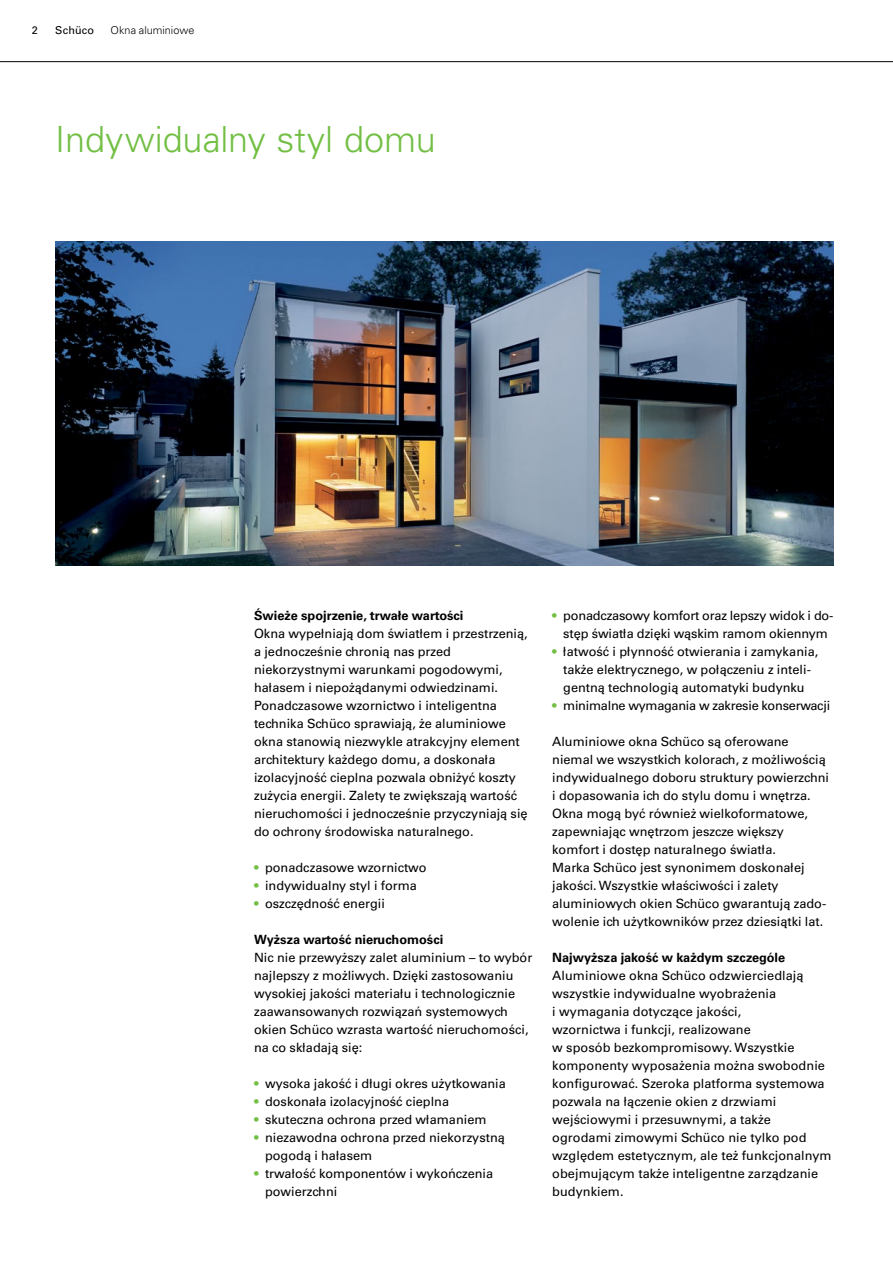
<style>
.page{position:relative;width:893px;height:1263px;background:#fff}
.page>*{position:absolute;margin:0;border:0;box-sizing:border-box;transform-origin:0 0}
.t1{font:300 36px "Univers LT Pl";color:#72bf44}
.t2{font:12.75px/18px "Univers LT Pl";color:#000}
.t3{font:700 12.75px "Univers LT Pl";color:#000}
.t4{font:12.75px "Univers LT Pl";letter-spacing:-.02em;color:#000}
.t5{font:300 10.8px "Univers LT Pl";color:#000}
.t6{font:10.8px "Univers LT Pl";letter-spacing:.015em;color:#000}
.s1{color:#72bf44}
</style>
<div class="page">
<hr style="left:0;top:61px;width:893px;height:1px;background:#000">
<img style="left:55px;top:242px;width:778px;height:324px">
<p class="t6" style="left:32px;top:24px;width:8px">2</p>
<p class="t6" style="left:55px;top:24px;width:40px">Schüco</p>
<p class="t5" style="left:111px;top:24px;width:85px">Okna aluminiowe</p>
<h1 class="t1" style="left:55px;top:117px;width:382px">Indywidualny styl domu</h1>
<p class="t3" style="left:254px;top:608px;width:211px">Świeże spojrzenie, trwałe wartości</p>
<p class="t2" style="left:254px;top:624px;width:275px">Okna wypełniają dom światłem i przestrzenią, a jednocześnie chronią nas przed niekorzystnymi warunkami pogodowymi, hałasem i niepożądanymi odwiedzinami.<br>Ponadczasowe wzornictwo i inteligentna technika Schüco sprawiają, że aluminiowe okna stanowią niezwykle atrakcyjny element architektury każdego domu, a doskonała izolacyjność cieplna pozwala obniżyć koszty zużycia energii. Zalety te zwiększają wartość nieruchomości i jednocześnie przyczyniają się do ochrony środowiska naturalnego.</p>
<p class="t2" style="left:254px;top:858px;width:174px"><span class="s1">•</span> ponadczasowe wzornictwo</p>
<p class="t2" style="left:254px;top:876px;width:164px"><span class="s1">•</span> indywidualny styl i forma</p>
<p class="t2" style="left:254px;top:894px;width:132px"><span class="s1">•</span> oszczędność energii</p>
<p class="t3" style="left:254px;top:932px;width:191px">Wyższa wartość nieruchomości</p>
<p class="t2" style="left:254px;top:948px;width:280px">Nic nie przewyższy zalet aluminium – to wybór najlepszy z możliwych. Dzięki zastosowaniu wysokiej jakości materiału i technologicznie zaawansowanych rozwiązań systemowych okien Schüco wzrasta wartość nieruchomości, na co składają się:</p>
<p class="t2" style="left:254px;top:1074px;width:253px"><span class="s1">•</span> wysoka jakość i długi okres użytkowania</p>
<p class="t2" style="left:254px;top:1092px;width:197px"><span class="s1">•</span> doskonała izolacyjność cieplna</p>
<p class="t2" style="left:254px;top:1110px;width:234px"><span class="s1">•</span> skuteczna ochrona przed włamaniem</p>
<p class="t2" style="left:265px;top:1128px;width:241px;text-indent:-11px"><span class="s1">•</span> niezawodna ochrona przed niekorzystną pogodą i hałasem</p>
<p class="t2" style="left:265px;top:1164px;width:230px;text-indent:-11px"><span class="s1">•</span> trwałość komponentów i wykończenia powierzchni</p>
<p class="t2" style="left:552px;top:606px;width:283px;text-align:center"><span class="s1">•</span> ponadczasowy komfort oraz lepszy widok i do&shy;stęp światła dzięki wąskim ramom okiennym</p>
<p class="t2" style="left:552px;top:642px;width:268px;text-align:center"><span class="s1">•</span> łatwość i płynność otwierania i zamykania, także elektrycznego, w połączeniu z inteli&shy;gentną technologią automatyki budynku</p>
<p class="t4" style="left:552px;top:698px;width:280px"><span class="s1">•</span> minimalne wymagania w zakresie konserwacji</p>
<p class="t2" style="left:552px;top:732px;width:278px">Aluminiowe okna Schüco są oferowane niemal we wszystkich kolorach, z możliwością indywidualnego doboru struktury powierzchni i dopasowania ich do stylu domu i wnętrza.<br>Okna mogą być również wielkoformatowe, zapewniając wnętrzom jeszcze większy komfort i dostęp naturalnego światła.<br>Marka Schüco jest synonimem doskonałej jakości. Wszystkie właściwości i zalety aluminiowych okien Schüco gwarantują zado&shy;wolenie ich użytkowników przez dziesiątki lat.</p>
<p class="t3" style="left:552px;top:950px;width:234px">Najwyższa jakość w każdym szczególe</p>
<p class="t2" style="left:552px;top:966px;width:281px">Aluminiowe okna Schüco odzwierciedlają wszystkie indywidualne wyobrażenia<br>i wymagania dotyczące jakości,<br>wzornictwa i funkcji, realizowane<br>w sposób bezkompromisowy. Wszystkie komponenty wyposażenia można swobodnie konfigurować. Szeroka platforma systemowa pozwala na łączenie okien z drzwiami wejściowymi i przesuwnymi, a także ogrodami zimowymi Schüco nie tylko pod względem estetycznym, ale też funkcjonalnym obejmującym także inteligentne zarządzanie budynkiem.</p>
</div>
